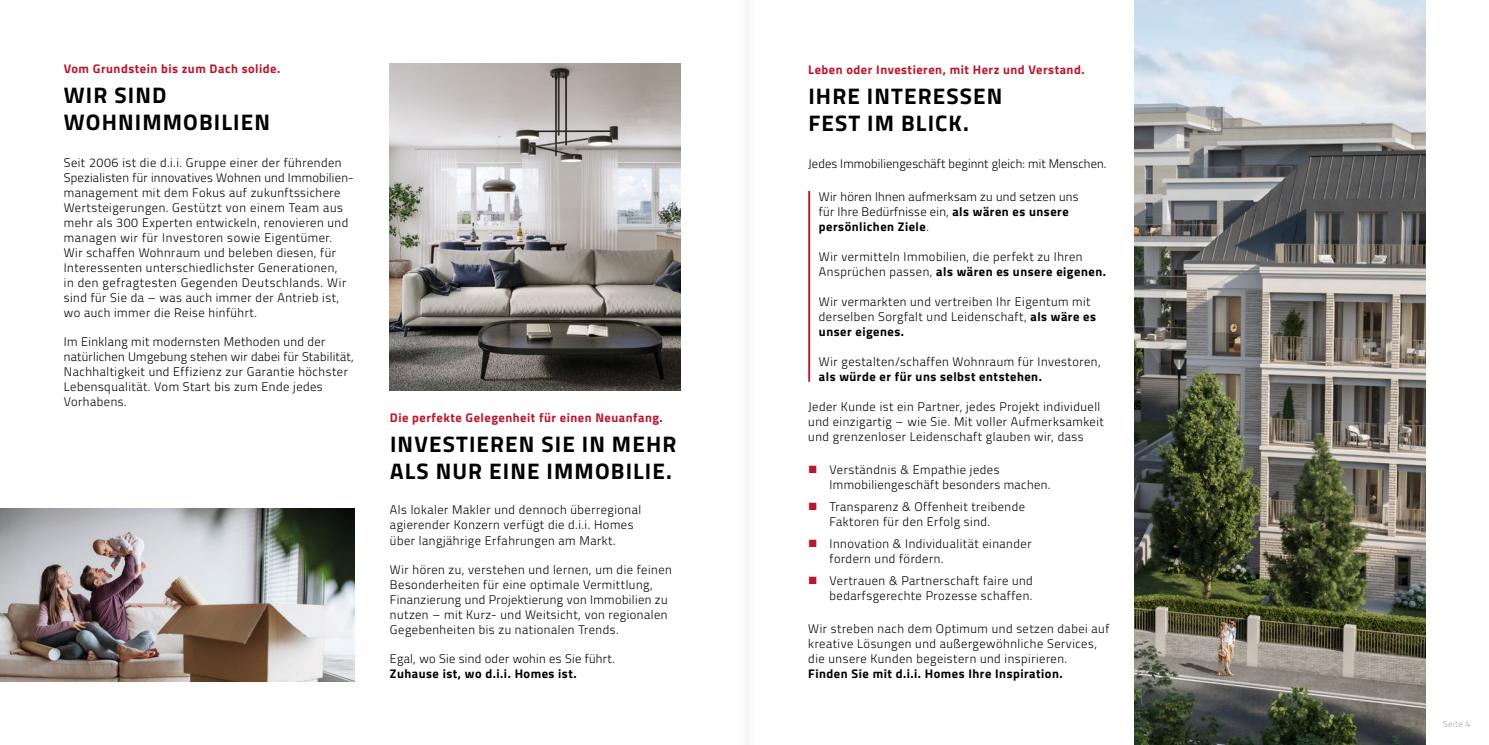
<style>
.page{position:relative;width:1489px;height:745px;background:#fff}
.page>*{position:absolute;margin:0;border:0;box-sizing:border-box;transform-origin:0 0}
.t1{font:700 22.5px/27px "Titillium Web";letter-spacing:.05em;color:#000}
.t2{font:300 12.5px/15px "Titillium Web";letter-spacing:.04em;color:#000}
.t3{font:700 12.5px "Titillium Web";letter-spacing:.04em;color:#bb162d}
.t4{font:700 12.5px "Titillium Web";letter-spacing:.04em;color:#000}
.t5{font:300 12.5px/15px "Titillium Web";letter-spacing:.02em;color:#000}
.t6{font:300 12.5px "Titillium Web";letter-spacing:.01em;color:#000}
.t7{font:300 8.75px "Titillium Web";letter-spacing:.04em;color:#a09fa9}
.s1{font-weight:700}
</style>
<div class="page">
<img style="left:390px;top:64px;width:290px;height:326px">
<img style="left:1134px;top:0;width:290px;height:744px">
<img style="left:0;top:508px;width:354px;height:173px">
<hr style="left:808px;top:191px;width:2px;height:190px;background:#bb162d">
<div style="left:738px;top:0;width:18px;height:744px;background:#fbfbfa"></div>
<p class="t3" style="left:64px;top:59px;width:218px">Vom Grundstein bis zum Dach solide.</p>
<h1 class="t1" style="left:64px;top:80px;width:208px">WIR SIND<br>WOHNIMMOBILIEN</h1>
<p class="t2" style="left:64px;top:154px;width:291px">Seit 2006 ist die d.i.i. Gruppe einer der führenden Spezialisten für innovatives Wohnen und Immobilien&shy;management mit dem Fokus auf zukunftssichere Wertsteigerungen. Gestützt von einem Team aus mehr als 300 Experten entwickeln, renovieren und managen wir für Investoren sowie Eigentümer.<br>Wir schaffen Wohnraum und beleben diesen, für Interessenten unterschiedlichster Generationen,<br>in den gefragtesten Gegenden Deutschlands. Wir sind für Sie da – was auch immer der Antrieb ist, wo auch immer die Reise hinführt.</p>
<p class="t2" style="left:64px;top:333px;width:291px">Im Einklang mit modernsten Methoden und der natürlichen Umgebung stehen wir dabei für Stabilität, Nachhaltigkeit und Effizienz zur Garantie höchster Lebensqualität. Vom Start bis zum Ende jedes Vorhabens.</p>
<p class="t3" style="left:390px;top:408px;width:274px">Die perfekte Gelegenheit für einen Neuanfang.</p>
<h1 class="t1" style="left:390px;top:429px;width:288px">INVESTIEREN SIE IN MEHR<br>ALS NUR EINE IMMOBILIE.</h1>
<p class="t2" style="left:390px;top:501px;width:253px">Als lokaler Makler und dennoch überregional agierender Konzern verfügt die d.i.i. Homes über langjährige Erfahrungen am Markt.</p>
<p class="t2" style="left:390px;top:561px;width:283px">Wir hören zu, verstehen und lernen, um die feinen Besonderheiten für eine optimale Vermittlung, Finanzierung und Projektierung von Immobilien zu nutzen – mit Kurz- und Weitsicht, von regionalen Gegebenheiten bis zu nationalen Trends.</p>
<p class="t2" style="left:390px;top:650px;width:226px">Egal, wo Sie sind oder wohin es Sie führt.</p>
<p class="t4" style="left:390px;top:663px;width:188px">Zuhause ist, wo d.i.i. Homes ist.</p>
<p class="t3" style="left:808px;top:60px;width:278px">Leben oder Investieren, mit Herz und Verstand.</p>
<h1 class="t1" style="left:808px;top:81px;width:195px">IHRE INTERESSEN<br>FEST IM BLICK.</h1>
<p class="t6" style="left:808px;top:154px;width:300px">Jedes Immobiliengeschäft beginnt gleich: mit Menschen.</p>
<p class="t5" style="left:819px;top:188px;width:261px">Wir hören Ihnen aufmerksam zu und setzen uns für Ihre Bedürfnisse ein, <span class="s1">als wären es unsere persönlichen Ziele</span>.</p>
<p class="t2" style="left:819px;top:248px;width:288px">Wir vermitteln Immobilien, die perfekt zu Ihren<br>Ansprüchen passen, <span class="s1">als wären es unsere eigenen.</span></p>
<p class="t2" style="left:819px;top:293px;width:278px">Wir vermarkten und vertreiben Ihr Eigentum mit derselben Sorgfalt und Leidenschaft, <span class="s1">als wäre es unser eigenes.</span></p>
<p class="t2" style="left:819px;top:353px;width:283px">Wir gestalten/schaffen Wohnraum für Investoren,</p>
<p class="t4" style="left:819px;top:367px;width:224px">als würde er für uns selbst entstehen.</p>
<p class="t2" style="left:808px;top:398px;width:297px">Jeder Kunde ist ein Partner, jedes Projekt individuell und einzigartig – wie Sie. Mit voller Aufmerksamkeit und grenzenloser Leidenschaft glauben wir, dass</p>
<p class="t2" style="left:829px;top:461px;width:222px">Verständnis &amp; Empathie jedes<br>Immobiliengeschäft besonders machen.</p>
<p class="t2" style="left:829px;top:498px;width:197px">Transparenz &amp; Offenheit treibende<br>Faktoren für den Erfolg sind.</p>
<p class="t2" style="left:829px;top:535px;width:203px">Innovation &amp; Individualität einander fordern und fördern.</p>
<p class="t2" style="left:829px;top:572px;width:205px">Vertrauen &amp; Partnerschaft faire und bedarfsgerechte Prozesse schaffen.</p>
<p class="t2" style="left:808px;top:620px;width:302px">Wir streben nach dem Optimum und setzen dabei auf kreative Lösungen und außergewöhnliche Services, die unsere Kunden begeistern und inspirieren.</p>
<p class="t4" style="left:808px;top:663px;width:256px">Finden Sie mit d.i.i. Homes Ihre Inspiration.</p>
<p class="t7" style="left:1442px;top:716px;width:29px">Seite 4</p>
</div>
